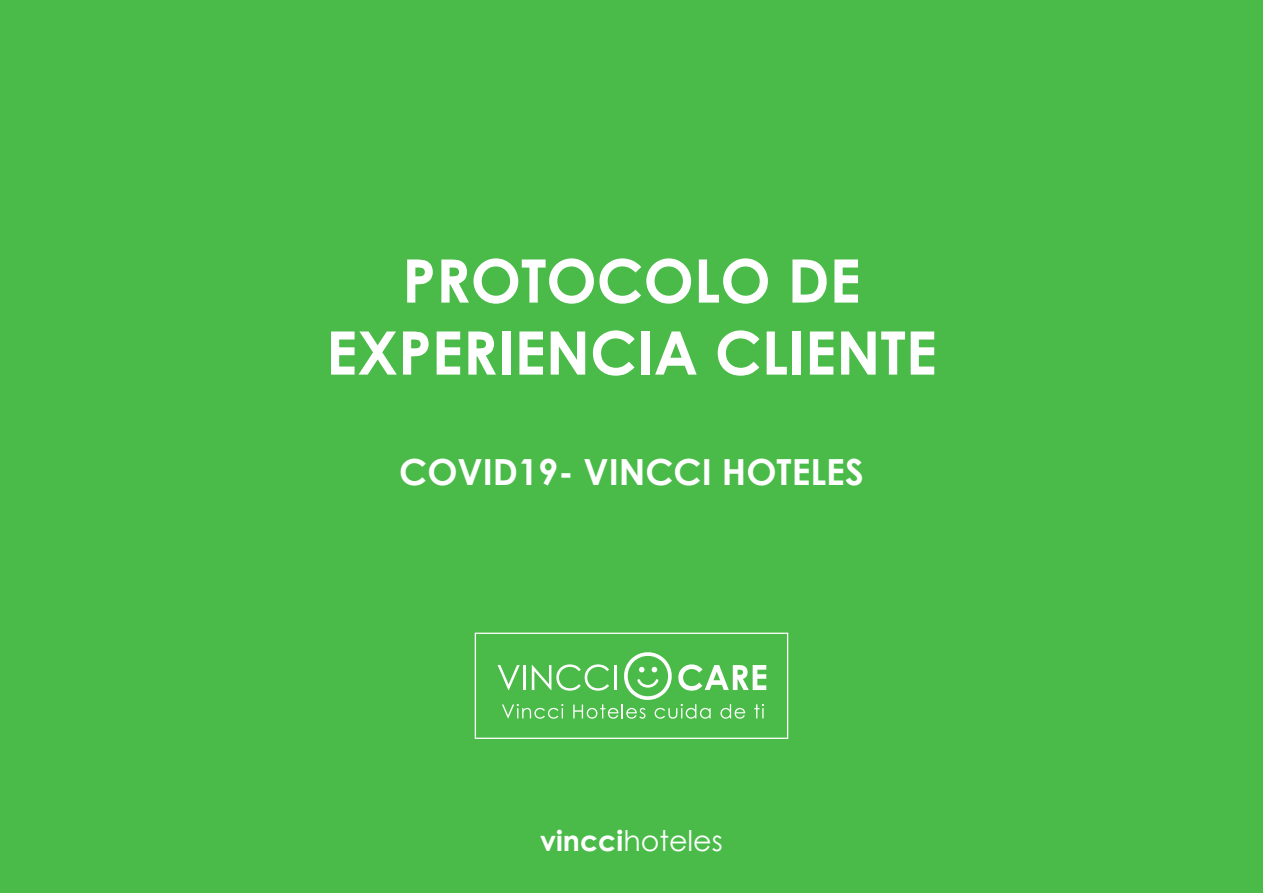
<style>
.page{position:relative;width:1263px;height:893px;background:#4abb48}
.page>*{position:absolute;margin:0;border:0;box-sizing:border-box;transform-origin:0 0}
.t1{font:700 60px/72px "Century Gothic";color:#fff;text-align:center}
.t2{font:700 36px "Century Gothic";color:#fff}
.t3{font:28.5px "Century Gothic";color:#fff}
.s1{font-weight:700}
</style>
<div class="page">
<svg style="left:475px;top:633px;width:313px;height:106px"></svg>
<p class="t1" style="left:326px;top:242px;width:612px">PROTOCOLO DE<br>EXPERIENCIA CLIENTE</p>
<p class="t2" style="left:399px;top:444px;width:466px">COVID19- VINCCI HOTELES</p>
<p class="t3" style="left:540px;top:820px;width:184px"><span class="s1">vincci</span>hoteles</p>
</div>
